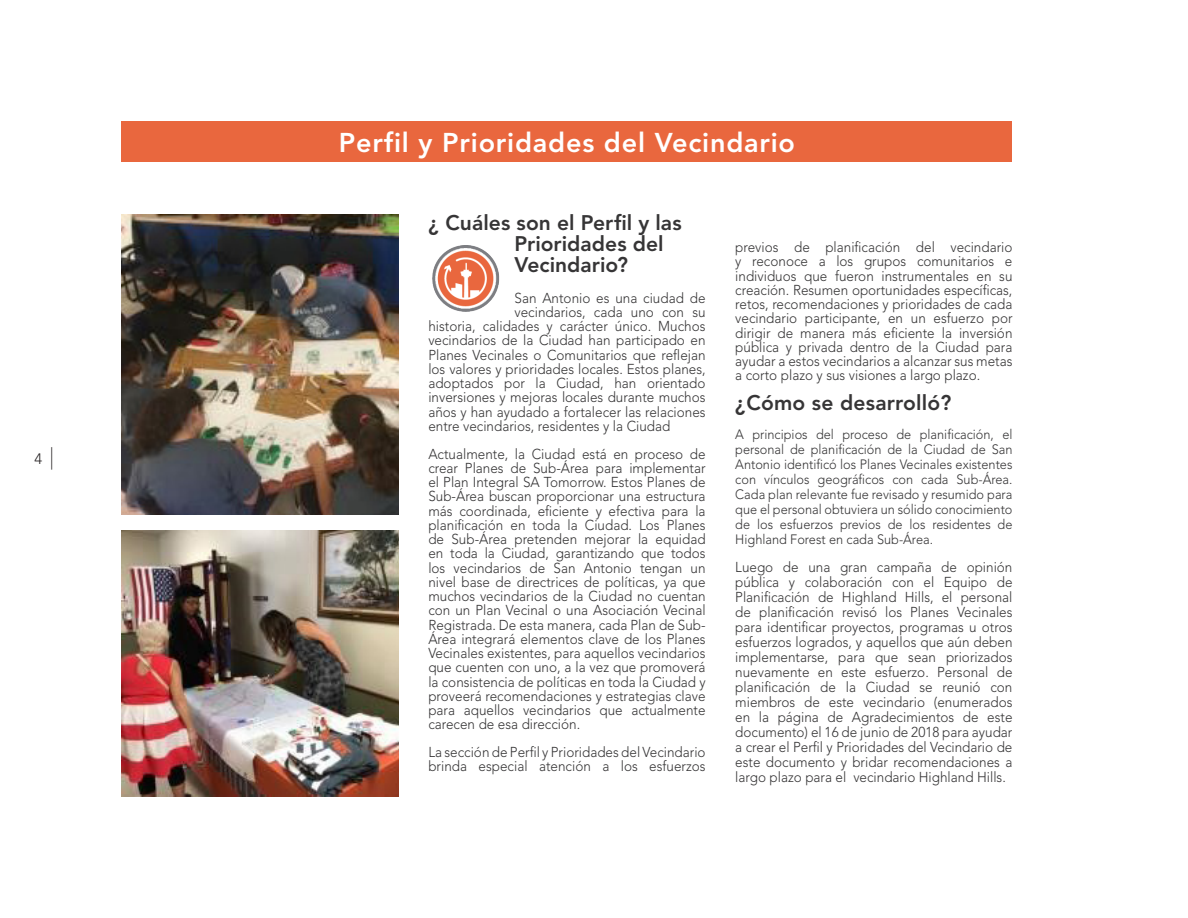
<style>
.page{position:relative;width:1188px;height:918px;background:#fff}
.page>*{position:absolute;margin:0;border:0;box-sizing:border-box;transform-origin:0 0}
.Page_Heading{font:800 27px "Avenir LT Std";letter-spacing:.03em;color:#fff}
.Normal_Paragraph{font:800 21px/21px "Avenir LT Std";letter-spacing:.005em;color:#363536}
.Page_Numbers{font:300 15px "Avenir LT Std";color:#231f20}
.Normal_Paragraph-2{font:300 14.25px/14.2px "Avenir LT Std";color:#363536;text-align:justify;scale:.94 1}
.Normal_Paragraph-3{font:300 13.5px/15px "Avenir LT Std";color:#363536;text-align:justify;scale:.94 1}
.s1{font-size:22.5px}
</style>
<div class="page">
<img style="left:432px;top:246px;width:68px;height:66px">
<div style="left:122px;top:122px;width:890px;height:40px;background:#e9673e"></div>
<img style="left:121px;top:214px;width:278px;height:301px">
<img style="left:122px;top:530px;width:277px;height:266px">
<p class="Page_Numbers" style="left:34px;top:450px;width:20px">4 <span class="s1">|</span></p>
<p class="Page_Heading" style="left:339px;top:127px;width:458px">Perfil y Prioridades del Vecindario</p>
<h3 class="Normal_Paragraph" style="left:515px;top:212px;width:169px;text-indent:-86px">¿ Cuáles son el Perfil y las<br>Prioridades del<br>Vecindario?</h3>
<p class="Normal_Paragraph-2" style="left:515px;top:291px;width:205px">San Antonio es una ciudad de</p>
<p class="Normal_Paragraph-2" style="left:515px;top:305px;width:205px">vecindarios, cada uno con su</p>
<p class="Normal_Paragraph-2" style="left:428px;top:319px;width:296px">historia, calidades y carácter único. Muchos</p>
<p class="Normal_Paragraph-2" style="left:428px;top:333px;width:296px">vecindarios de la Ciudad han participado en</p>
<p class="Normal_Paragraph-2" style="left:428px;top:348px;width:296px">Planes Vecinales o Comunitarios que reflejan</p>
<p class="Normal_Paragraph-2" style="left:428px;top:362px;width:296px">los valores y prioridades locales. Estos planes,</p>
<p class="Normal_Paragraph-2" style="left:428px;top:376px;width:296px">adoptados por la Ciudad, han orientado</p>
<p class="Normal_Paragraph-2" style="left:428px;top:390px;width:296px">inversiones y mejoras locales durante muchos</p>
<p class="Normal_Paragraph-2" style="left:428px;top:405px;width:296px">años y han ayudado a fortalecer las relaciones</p>
<p class="Normal_Paragraph-2" style="left:428px;top:419px;width:259px">entre vecindarios, residentes y la Ciudad</p>
<p class="Normal_Paragraph-2" style="left:428px;top:447px;width:296px">Actualmente, la Ciudad está en proceso de crear Planes de Sub-Área para implementar el Plan Integral SA Tomorrow. Estos Planes de Sub-Área buscan proporcionar una estructura más coordinada, eficiente y efectiva para la planificación en toda la Ciudad. Los Planes de Sub-Área pretenden mejorar la equidad en toda la Ciudad, garantizando que todos los vecindarios de San Antonio tengan un nivel base de directrices de políticas, ya que muchos vecindarios de la Ciudad no cuentan con un Plan Vecinal o una Asociación Vecinal Registrada. De esta manera, cada Plan de Sub-Área integrará elementos clave de los Planes Vecinales existentes, para aquellos vecindarios que cuenten con uno, a la vez que promoverá la consistencia de políticas en toda la Ciudad y proveerá recomendaciones y estrategias clave para aquellos vecindarios que actualmente carecen de esa dirección.</p>
<p class="Normal_Paragraph-2" style="left:428px;top:745px;width:296px">La sección de Perfil y Prioridades del Vecindario brinda especial atención a los esfuerzos</p>
<p class="Normal_Paragraph-2" style="left:735px;top:240px;width:296px">previos de planificación del vecindario y reconoce a los grupos comunitarios e individuos que fueron instrumentales en su creación. Resumen oportunidades específicas, retos, recomendaciones y prioridades de cada vecindario participante, en un esfuerzo por dirigir de manera más eficiente la inversión pública y privada dentro de la Ciudad para ayudar a estos vecindarios a alcanzar sus metas a corto plazo y sus visiones a largo plazo.</p>
<p class="Normal_Paragraph" style="left:735px;top:393px;width:218px">¿Cómo se desarrolló?</p>
<p class="Normal_Paragraph-3" style="left:735px;top:427px;width:296px">A principios del proceso de planificación, el personal de planificación de la Ciudad de San Antonio identificó los Planes Vecinales existentes con vínculos geográficos con cada Sub-Área.<br>Cada plan relevante fue revisado y resumido para que el personal obtuviera un sólido conocimiento de los esfuerzos previos de los residentes de Highland Forest en cada Sub-Área.</p>
<p class="Normal_Paragraph-2" style="left:735px;top:560px;width:296px;line-height:15px">Luego de una gran campaña de opinión pública y colaboración con el Equipo de Planificación de Highland Hills, el personal de planificación revisó los Planes Vecinales para identificar proyectos, programas u otros esfuerzos logrados, y aquellos que aún deben implementarse, para que sean priorizados nuevamente en este esfuerzo. Personal de planificación de la Ciudad se reunió con miembros de este vecindario (enumerados en la página de Agradecimientos de este documento) el 16 de junio de 2018 para ayudar a crear el Perfil y Prioridades del Vecindario de este documento y bridar recomendaciones a largo plazo para el vecindario Highland Hills.</p>
</div>
